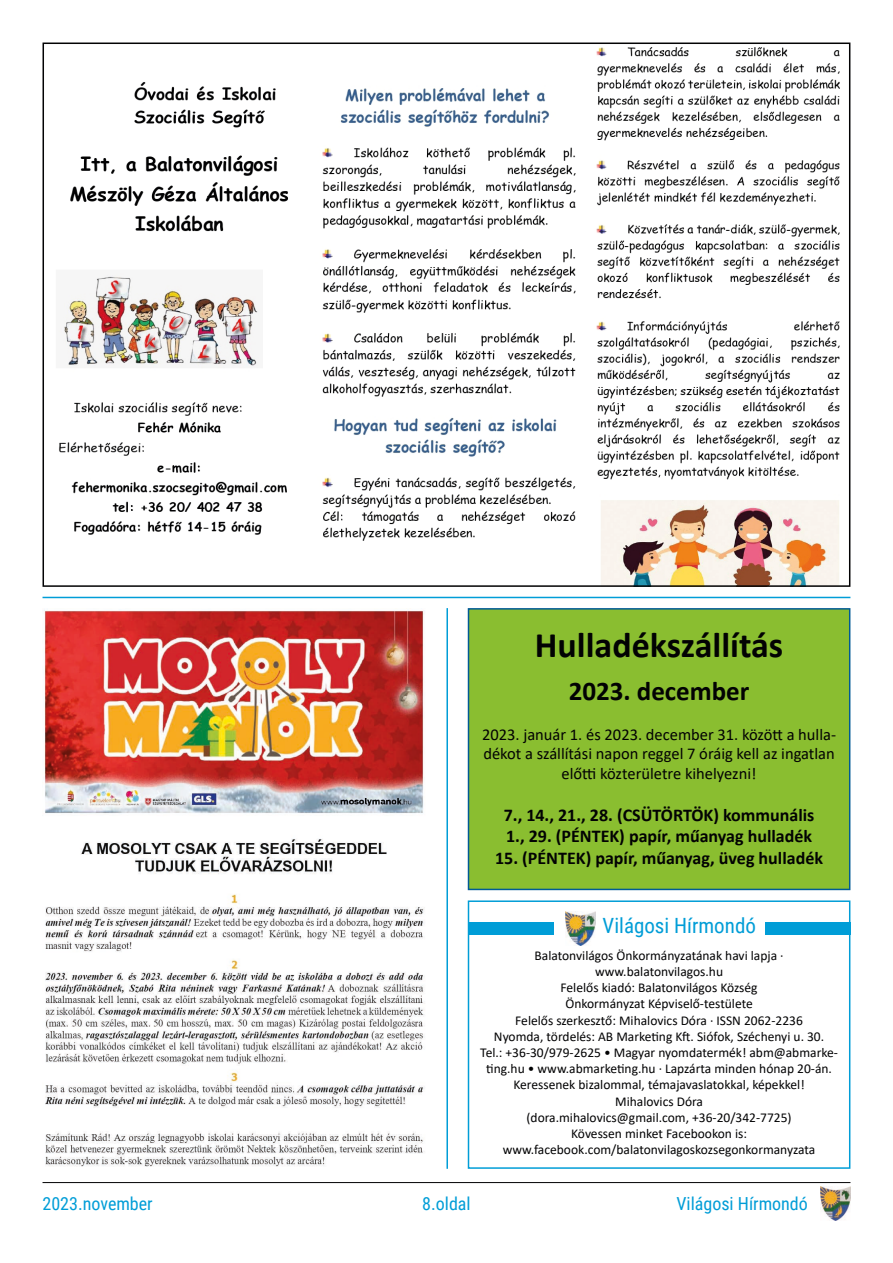
<style>
.page{position:relative;width:893px;height:1263px;background:#fff}
.page>*{position:absolute;margin:0;border:0;box-sizing:border-box;transform-origin:0 0}
.Szövegtestek{font:700 36px "Calibri";color:#020203}
.Szövegtestek-2{font:700 27px "Calibri";color:#020203}
.t1{font:21px "Roboto Condensed";color:#009dd7}
.Szövegtestek-3{font:700 18px "Calibri";color:#020203}
.t2{font:18px "Roboto Condensed";color:#009dd7}
.Szövegtestek-4{font:16.5px/19.8px "Calibri";color:#020203;text-align:center}
.Szövegtestek-5{font:13.5px/16.2px "Calibri";color:#020203;text-align:center}
</style>
<div class="page">
<img style="left:820px;top:1186px;width:30px;height:34px">
<hr style="left:43px;top:1182px;width:807px;height:1px;background:#020203">
<hr style="left:43px;top:597px;width:807px;height:1px;background:#009dd7">
<div style="left:468px;top:900px;width:382px;height:269px;border:2px solid #009dd7"></div>
<div style="left:765px;top:922px;width:85px;height:12px;background:#009dd7"></div>
<img style="left:565px;top:911px;width:31px;height:34px">
<div style="left:469px;top:922px;width:85px;height:12px;background:#009dd7"></div>
<hr style="left:446px;top:608px;width:2px;height:561px;background:#009dd7">
<div style="left:468px;top:608px;width:382px;height:282px;background:#8abe30;border:2px solid #005a95"></div>
<img style="left:44px;top:610px;width:381px;height:557px">
<img style="left:322px;top:88px;width:254px;height:453px">
<img style="left:59px;top:82px;width:229px;height:453px">
<img style="left:596px;top:47px;width:244px;height:537px">
<p class="Szövegtestek" style="left:535px;top:619px;width:250px">Hulladékszállítás</p>
<p class="Szövegtestek-2" style="left:569px;top:672px;width:182px">2023. december</p>
<p class="Szövegtestek-4" style="left:482px;top:724px;width:356px">2023. január 1. és 2023. december 31. között a hulla&shy;dékot a szállítási napon reggel 7 óráig kell az ingatlan előtti közterületre kihelyezni!</p>
<p class="Szövegtestek-3" style="left:504px;top:802px;width:312px">7., 14., 21., 28. (CSÜTÖRTÖK) kommunális</p>
<p class="Szövegtestek-3" style="left:506px;top:823px;width:307px">1., 29. (PÉNTEK) papír, műanyag hulladék</p>
<p class="Szövegtestek-3" style="left:495px;top:845px;width:329px">15. (PÉNTEK) papír, műanyag, üveg hulladék</p>
<p class="t1" style="left:603px;top:910px;width:155px">Világosi Hírmondó</p>
<p class="Szövegtestek-5" style="left:534px;top:947px;width:251px">Balatonvilágos Önkormányzatának havi lapja ·</p>
<p class="Szövegtestek-5" style="left:595px;top:963px;width:129px">www.balatonvilagos.hu</p>
<p class="Szövegtestek-5" style="left:561px;top:979px;width:199px">Felelős kiadó: Balatonvilágos Község</p>
<p class="Szövegtestek-5" style="left:565px;top:995px;width:189px">Önkormányzat Képviselő-testülete</p>
<p class="Szövegtestek-5" style="left:515px;top:1012px;width:289px">Felelős szerkesztő: Mihalovics Dóra · ISSN 2062-2236</p>
<p class="Szövegtestek-5" style="left:494px;top:1028px;width:332px">Nyomda, tördelés: AB Marketing Kft. Siófok, Széchenyi u. 30.</p>
<p class="Szövegtestek-5" style="left:480px;top:1044px;width:359px">Tel.: +36-30/979-2625 • Magyar nyomdatermék! abm@abmarke&shy;ting.hu • www.abmarketing.hu · Lapzárta minden hónap 20-án.</p>
<p class="Szövegtestek-5" style="left:513px;top:1076px;width:293px">Keressenek bizalommal, témajavaslatokkal, képekkel!</p>
<p class="Szövegtestek-5" style="left:615px;top:1093px;width:89px">Mihalovics Dóra</p>
<p class="Szövegtestek-5" style="left:526px;top:1109px;width:267px">(dora.mihalovics@gmail.com, +36-20/342-7725)</p>
<p class="Szövegtestek-5" style="left:571px;top:1125px;width:177px">Kövessen minket Facebookon is:</p>
<p class="Szövegtestek-5" style="left:503px;top:1141px;width:314px">www.facebook.com/balatonvilagoskozsegonkormanyzata</p>
<h3 class="t2" style="left:43px;top:1191px;width:112px">2023.november</h3>
<h3 class="t2" style="left:422px;top:1191px;width:50px">8.oldal</h3>
<h3 class="t2" style="left:676px;top:1191px;width:133px">Világosi Hírmondó</h3>
</div>
